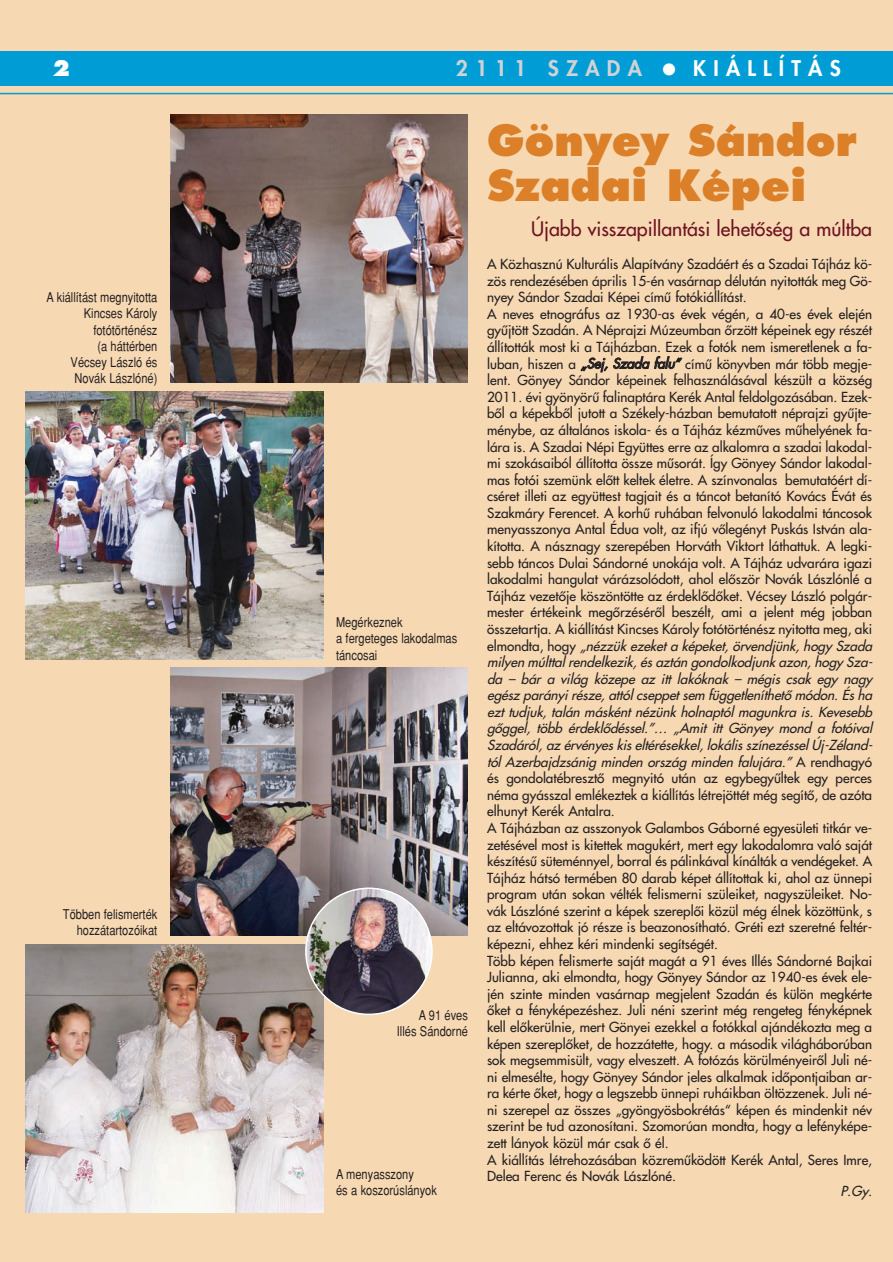
<style>
.page{position:relative;width:893px;height:1262px;background:#fff}
.page>*{position:absolute;margin:0;border:0;box-sizing:border-box;transform-origin:0 0}
.t1{font:700 42px/45px "H Futura Extra";color:#db8028}
.t2{font:800 21px "H Futura";letter-spacing:.345em;color:#d1d2d4}
.t3{font:800 21px "H Futura";letter-spacing:.345em;color:#fff}
.t4{font:700 21px "H Futura Extra";color:#fff}
.t5{font:19.5px "Futura AH";color:#6e1321}
.t6{font:13.5px/16.6px "Futura AH";color:#231f20}
.t7{font:13.5px/16.2px "H Helvetica Narrow";color:#231f20;text-align:right}
.t8{font:italic 13.5px "Futura AH";color:#231f20}
.s1{font-style:italic}
</style>
<div class="page">
<div style="left:0;top:0;width:892px;height:1262px;background:#f6d8b3"></div>
<div style="left:0;top:51px;width:892px;height:34px;background:#009cd6"></div>
<hr style="left:0;top:93px;width:892px;height:1px;background:#009cd6">
<img style="left:170px;top:115px;width:298px;height:268px">
<img style="left:26px;top:391px;width:297px;height:268px">
<img style="left:170px;top:668px;width:298px;height:267px">
<img style="left:26px;top:944px;width:297px;height:268px">
<img style="left:305px;top:887px;width:128px;height:128px">
<h2 class="t4" style="left:53px;top:59px;width:19px">2</h2>
<h2 class="t2" style="left:456px;top:58px;width:187px">2111 SZADA</h2>
<h2 class="t3" style="left:693px;top:58px;width:149px">KIÁLLÍTÁS</h2>
<p class="t7" style="left:47px;top:290px;width:112px">A kiállítást megnyitotta<br>Kincses Károly fotótörténész<br>(a háttérben<br>Vécsey László és<br>Novák Lászlóné)</p>
<p class="t7" style="left:63px;top:907px;width:96px">Többen felismerték hozzátartozóikat</p>
<p class="t7" style="left:336px;top:615px;width:123px;text-align:left">Megérkeznek<br>a fergeteges lakodalmas táncosai</p>
<p class="t7" style="left:397px;top:1008px;width:73px">A 91 éves<br>Illés Sándorné</p>
<p class="t7" style="left:336px;top:1166px;width:102px;text-align:left">A menyasszony<br>és a koszorúslányok</p>
<h1 class="t1" style="left:487px;top:122px;width:371px">Gönyey Sándor<br>Szadai Képei</h1>
<h3 class="t5" style="left:531px;top:219px;width:342px">Újabb visszapillantási lehetôség a múltba</h3>
<p class="t6" style="left:487px;top:257px;width:390px">A Közhasznú Kulturális Alapítvány Szadáért és a Szadai Tájház kö&shy;zös rendezésében április 15-én vasárnap délután nyitották meg Gö&shy;nyey Sándor Szadai Képei címû fotókiállítást.<br>A neves etnográfus az 1930-as évek végén, a 40-es évek elején gyûjtött Szadán. A Néprajzi Múzeumban ôrzött képeinek egy részét állították most ki a Tájházban. Ezek a fotók nem ismeretlenek a fa&shy;luban, hiszen a <span class="s1">„Sej, Szada falu”</span> címû könyvben már több megje&shy;lent. Gönyey Sándor képeinek felhasználásával készült a község 2011. évi gyönyörû falinaptára Kerék Antal feldolgozásában. Ezek&shy;bôl a képekbôl jutott a Székely-házban bemutatott néprajzi gyûjte&shy;ménybe, az általános iskola- és a Tájház kézmûves mûhelyének fa&shy;lára is. A Szadai Népi Együttes erre az alkalomra a szadai lakodal&shy;mi szokásaiból állította össze mûsorát. Így Gönyey Sándor lakodal&shy;mas fotói szemünk elôtt keltek életre. A színvonalas bemutatóért dí&shy;cséret illeti az együttest tagjait és a táncot betanító Kovács Évát és Szakmáry Ferencet. A korhû ruhában felvonuló lakodalmi táncosok menyasszonya Antal Édua volt, az ifjú vôlegényt Puskás István ala&shy;kította. A násznagy szerepében Horváth Viktort láthattuk. A legki&shy;sebb táncos Dulai Sándorné unokája volt. A Tájház udvarára igazi lakodalmi hangulat várázsolódott, ahol elôször Novák Lászlónlé a Tájház vezetôje köszöntötte az érdeklôdôket. Vécsey László polgár&shy;mester értékeink megôrzésérôl beszélt, ami a jelent még jobban összetartja. A kiállítást Kincses Károly fotótörténész nyitotta meg, aki e l m o n d t a , h o g y <span class="s1">„nézzük ezeketa képeket,örvendjünk,hogy Szada milyen múlttalrendelkezik,ésaztán gondolkodjunk azon,hogy Sza&shy;da – bár a világ közepe az itt lakóknak – mégis csak egy nagy egész parányirésze,attólcseppetsem függetleníthetô módon.Ésha ezt tudjuk, talán másként nézünk holnaptól magunkra is. Kevesebb gôggel, több érdeklôdéssel.”… „Amit itt Gönyey mond a fotóival Szadáról,az érvényeskiseltérésekkel,lokálisszínezésselÚj-Zéland&shy;tól Azerbajdzsánig minden ország minden falujára.”</span> A r e n d h a g y ó és gondolatébresztô megnyitó után az egybegyûltek egy perces néma gyásszal emlékeztek a kiállítás létrejöttét még segítô, de azóta elhunyt Kerék Antalra.<br>A Tájházban az asszonyok Galambos Gáborné egyesületi titkár ve&shy;zetésével most is kitettek magukért, mert egy lakodalomra való saját készítésû süteménnyel, borral és pálinkával kínálták a vendégeket. A Tájház hátsó termében 80 darab képet állítottak ki, ahol az ünnepi program után sokan vélték felismerni szüleiket, nagyszüleiket. No&shy;vák Lászlóné szerint a képek szereplôi közül még élnek közöttünk, s az eltávozottak jó része is beazonosítható. Gréti ezt szeretné feltér&shy;képezni, ehhez kéri mindenki segítségét.<br>Több képen felismerte saját magát a 91 éves Illés Sándorné Bajkai Julianna, aki elmondta, hogy Gönyey Sándor az 1940-es évek ele&shy;jén szinte minden vasárnap megjelent Szadán és külön megkérte ôket a fényképezéshez. Juli néni szerint még rengeteg fényképnek kell elôkerülnie, mert Gönyei ezekkel a fotókkal ajándékozta meg a képen szereplôket, de hozzátette, hogy. a második világháborúban sok megsemmisült, vagy elveszett. A fotózás körülményeirôl Juli né&shy;ni elmesélte, hogy Gönyey Sándor jeles alkalmak idôpontjaiban ar&shy;ra kérte ôket, hogy a legszebb ünnepi ruháikban öltözzenek. Juli né&shy;ni szerepel az összes „gyöngyösbokrétás“ képen és mindenkit név szerint be tud azonosítani. Szomorúan mondta, hogy a lefényképe&shy;zett lányok közül már csak ô él.<br>A kiállítás létrehozásában közremûködött Kerék Antal, Seres Imre, Delea Ferenc és Novák Lászlóné.</p>
<p class="t8" style="left:840px;top:1184px;width:36px">P.Gy.</p>
</div>
